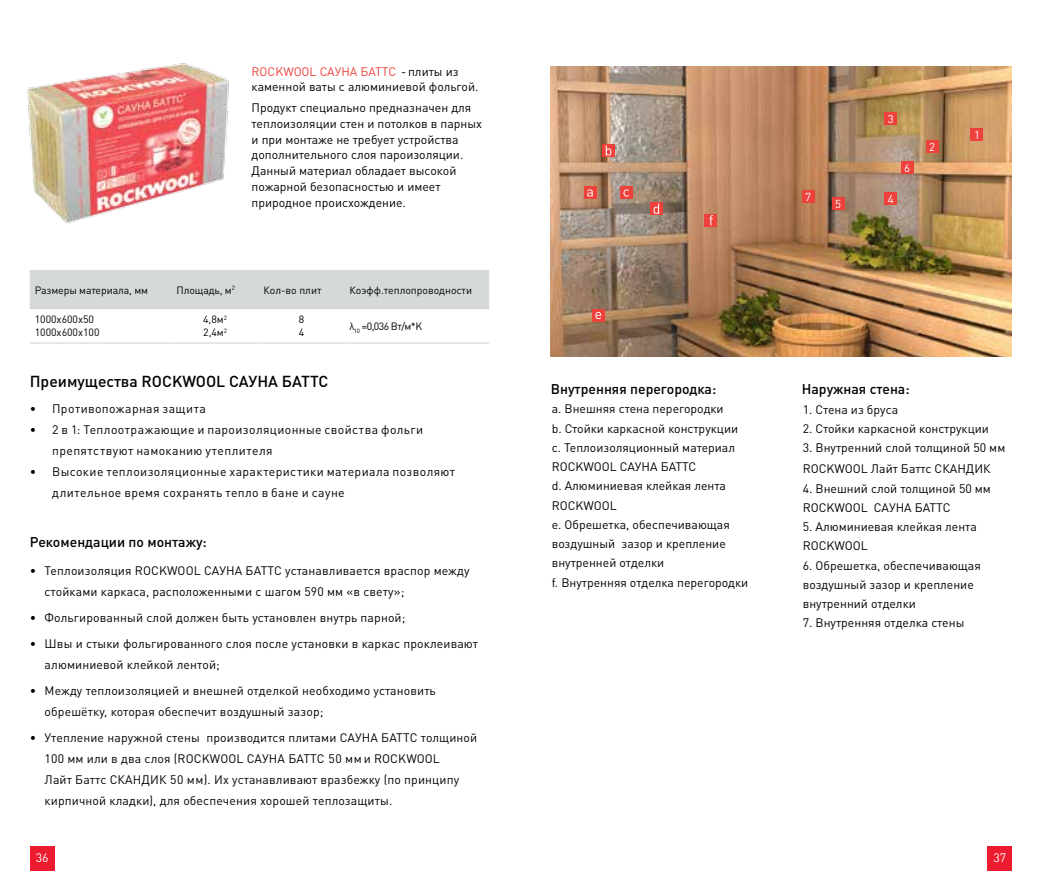
<style>
.page{position:relative;width:1042px;height:893px;background:#fff}
.page>*{position:absolute;margin:0;border:0;box-sizing:border-box;transform-origin:0 0}
.t1{font:500 15.75px "DIN Pro";color:#000}
.t2{font:500 14px "DIN Pro";color:#000}
.t3{font:12.25px/19.2px "DIN Pro";color:#000}
.t4{font:12.25px/21px "DIN Pro";letter-spacing:.03em;color:#000}
.t5{font:12.25px "DIN Pro";color:#fff}
.t6{font:11.38px "DIN Pro";color:#fff}
.t7{font:10.5px/12.6px "DIN Pro";color:#000}
.s1{color:#ef413c}
</style>
<div class="page">
<div style="left:30px;top:846px;width:25px;height:25px;background:#ed1b2f"></div>
<div style="left:987px;top:846px;width:25px;height:25px;background:#ed1b2f"></div>
<img style="left:27px;top:63px;width:202px;height:161px">
<img style="left:551px;top:67px;width:460px;height:290px">
<div style="left:970px;top:129px;width:13px;height:12px;background:#ef413c"></div>
<div style="left:926px;top:141px;width:12px;height:12px;background:#ef413c"></div>
<div style="left:885px;top:193px;width:12px;height:12px;background:#ef413c"></div>
<div style="left:832px;top:198px;width:12px;height:12px;background:#ef413c"></div>
<div style="left:901px;top:162px;width:12px;height:12px;background:#ef413c"></div>
<div style="left:802px;top:191px;width:12px;height:12px;background:#ef413c"></div>
<div style="left:885px;top:113px;width:12px;height:12px;background:#ef413c"></div>
<div style="left:584px;top:187px;width:12px;height:12px;background:#ef413c"></div>
<svg style="left:587px;top:189px;width:6px;height:8px"></svg>
<svg style="left:602px;top:144px;width:12px;height:13px"></svg>
<svg style="left:606px;top:145px;width:5px;height:11px"></svg>
<div style="left:620px;top:187px;width:12px;height:12px;background:#ef413c"></div>
<svg style="left:623px;top:189px;width:6px;height:8px"></svg>
<svg style="left:650px;top:203px;width:12px;height:12px"></svg>
<svg style="left:653px;top:204px;width:6px;height:10px"></svg>
<div style="left:592px;top:309px;width:12px;height:12px;background:#ef413c"></div>
<svg style="left:595px;top:312px;width:6px;height:7px"></svg>
<div style="left:705px;top:214px;width:12px;height:12px;background:#ef413c"></div>
<svg style="left:709px;top:215px;width:4px;height:10px"></svg>
<svg style="left:30px;top:271px;width:459px;height:72px"></svg>
<hr style="left:30px;top:270px;width:142px;height:1px;background:#d0cfcc">
<hr style="left:172px;top:270px;width:86px;height:1px;background:#d0cfcc">
<hr style="left:258px;top:270px;width:86px;height:1px;background:#d0cfcc">
<hr style="left:344px;top:270px;width:145px;height:1px;background:#d0cfcc">
<hr style="left:30px;top:308px;width:142px;height:1px;background:#d0cfcc">
<hr style="left:172px;top:308px;width:86px;height:1px;background:#d0cfcc">
<hr style="left:258px;top:308px;width:86px;height:1px;background:#d0cfcc">
<hr style="left:344px;top:308px;width:145px;height:1px;background:#d0cfcc">
<hr style="left:30px;top:343px;width:142px;height:1px;background:#d0cfcc">
<hr style="left:172px;top:343px;width:86px;height:1px;background:#d0cfcc">
<hr style="left:258px;top:343px;width:86px;height:1px;background:#d0cfcc">
<hr style="left:344px;top:343px;width:145px;height:1px;background:#d0cfcc">
<p class="t3" style="left:252px;top:63px;width:228px;line-height:15.8px"><span class="s1">ROCKWOOL САУНА БАТТС</span> - плиты из каменной ваты с алюминиевой фольгой.</p>
<p class="t3" style="left:252px;top:99px;width:232px;line-height:15.8px">Продукт специально предназначен для теплоизоляции стен и потолков в парных и при монтаже не требует устройства дополнительного слоя пароизоляции.<br>Данный материал обладает высокой пожарной безопасностью и имеет природное происхождение.</p>
<p class="t7" style="left:35px;top:283px;width:115px">Размеры материала, мм</p>
<p class="t7" style="left:177px;top:283px;width:60px">Площадь, м<sup>2</sup></p>
<p class="t7" style="left:263px;top:283px;width:60px">Кол-во плит</p>
<p class="t7" style="left:349px;top:283px;width:124px">Коэфф.теплопроводности</p>
<p class="t7" style="left:35px;top:313px;width:66px">1000х600х50<br>1000х600х100</p>
<p class="t7" style="left:203px;top:313px;width:25px">4,8м<sup>2<br></sup>2,4м<sup>2</sup></p>
<p class="t7" style="left:299px;top:313px;width:7px">8<br>4</p>
<p class="t7" style="left:349px;top:319px;width:74px">λ<sub>10</sub> =0,036 Вт/м*K</p>
<p class="t1" style="left:30px;top:370px;width:300px">Преимущества ROCKWOOL САУНА БАТТС</p>
<p class="t4" style="left:30px;top:398px;width:178px">• Противопожарная защита</p>
<p class="t4" style="left:52px;top:419px;width:372px;text-indent:-22px">• 2 в 1: Теплоотражающие и пароизоляционные свойства фольги препятствуют намоканию утеплителя</p>
<p class="t4" style="left:52px;top:461px;width:404px;text-indent:-22px">• Высокие теплоизоляционные характеристики материала позволяют длительное время сохранять тепло в бане и сауне</p>
<p class="t2" style="left:30px;top:533px;width:179px">Рекомендации по монтажу:</p>
<p class="t3" style="left:45px;top:560px;width:426px;line-height:21px;text-indent:-15px">• Теплоизоляция ROCKWOOL САУНА БАТТС устанавливается враспор между стойками каркаса, расположенными с шагом 590 мм «в свету»;</p>
<p class="t3" style="left:30px;top:608px;width:377px">• Фольгированный слой должен быть установлен внутрь парной;</p>
<p class="t3" style="left:45px;top:633px;width:435px;line-height:21px;text-indent:-15px">• Швы и стыки фольгированного слоя после установки в каркас проклеивают алюминиевой клейкой лентой;</p>
<p class="t3" style="left:45px;top:680px;width:393px;line-height:21px;text-indent:-15px">• Между теплоизоляцией и внешней отделкой необходимо установить обрешётку, которая обеспечит воздушный зазор;</p>
<p class="t3" style="left:45px;top:727px;width:434px;line-height:21px;text-indent:-15px">• Утепление наружной стены производится плитами САУНА БАТТС толщиной 100 мм или в два слоя (ROCKWOOL САУНА БАТТС 50 мми ROCKWOOL<br>Лайт Баттс СКАНДИК 50 мм). Их устанавливают вразбежку (по принципу кирпичной кладки), для обеспечения хорошей теплозащиты.</p>
<p class="t6" style="left:805px;top:189px;width:7px">7</p>
<p class="t6" style="left:835px;top:196px;width:7px">5</p>
<p class="t6" style="left:888px;top:111px;width:7px">3</p>
<p class="t6" style="left:888px;top:191px;width:7px">4</p>
<p class="t6" style="left:904px;top:160px;width:7px">6</p>
<p class="t6" style="left:929px;top:139px;width:7px">2</p>
<p class="t6" style="left:974px;top:127px;width:7px">1</p>
<p class="t2" style="left:551px;top:379px;width:167px">Внутренняя перегородка:</p>
<p class="t2" style="left:802px;top:380px;width:109px">Наружная стена:</p>
<p class="t3" style="left:552px;top:399px;width:198px">a. Внешняя стена перегородки<br>b. Стойки каркасной конструкции c. Теплоизоляционный материал<br>ROCKWOOL САУНА БАТТС<br>d. Алюминиевая клейкая лента<br>ROCKWOOL<br>e. Обрешетка, обеспечивающая воздушный зазор и крепление внутренней отделки<br>f. Внутренняя отделка перегородки</p>
<p class="t3" style="left:803px;top:399px;width:97px">1. Стена из бруса</p>
<p class="t3" style="left:803px;top:419px;width:188px">2. Стойки каркасной конструкции</p>
<p class="t3" style="left:803px;top:437px;width:204px;line-height:21px">3. Внутренний слой толщиной 50 мм<br>ROCKWOOL Лайт Баттс СКАНДИК</p>
<p class="t3" style="left:803px;top:478px;width:190px">4. Внешний слой толщиной 50 мм<br>ROCKWOOL САУНА БАТТС</p>
<p class="t3" style="left:803px;top:516px;width:175px">5. Алюминиевая клейкая лента<br>ROCKWOOL</p>
<p class="t3" style="left:803px;top:555px;width:179px">6. Обрешетка, обеспечивающая воздушный зазор и крепление внутренний отделки</p>
<p class="t3" style="left:803px;top:613px;width:163px">7. Внутренняя отделка стены</p>
<p class="t5" style="left:36px;top:849px;width:14px">36</p>
<p class="t5" style="left:993px;top:849px;width:14px">37</p>
</div>
